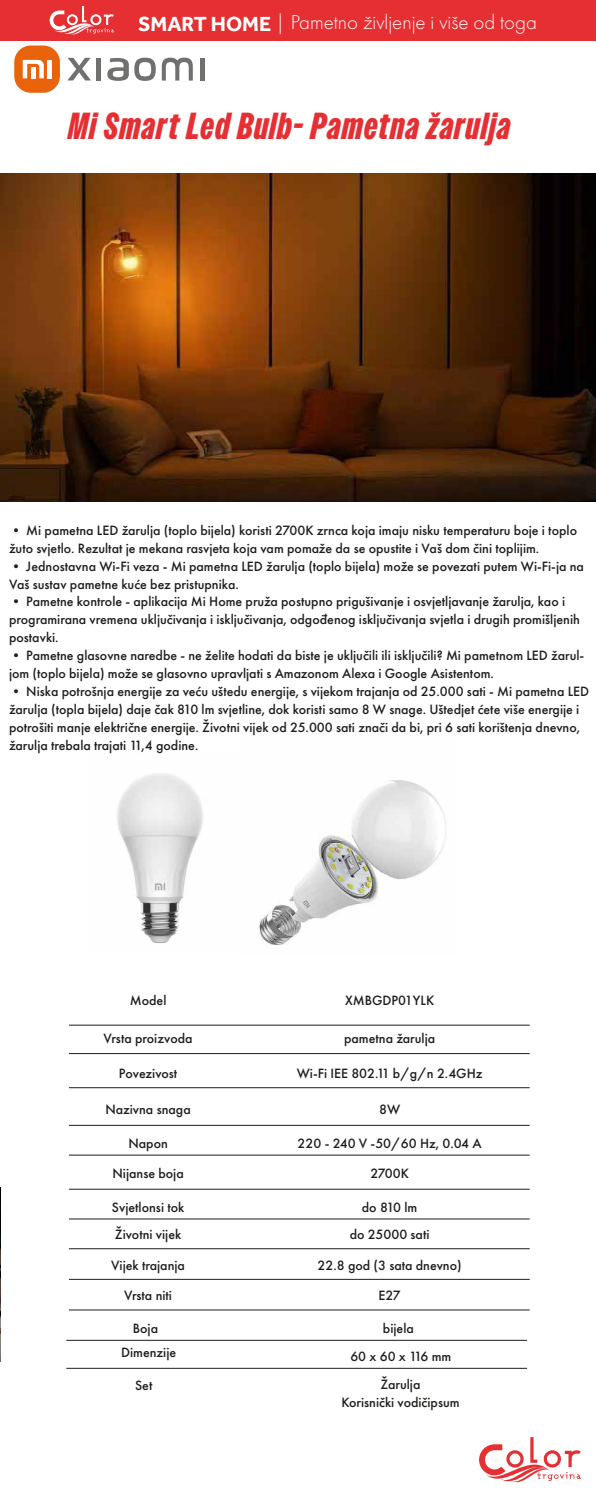
<style>
.page{position:relative;width:596px;height:1492px;background:#fff}
.page>*{position:absolute;margin:0;border:0;box-sizing:border-box;transform-origin:0 0}
.t1{font:italic 900 37.62px "Owners X Narrow";letter-spacing:.035em;color:#e62f32}
.t2{font:300 21px "Futura PT";color:#fff}
.t3{font:500 14px/17.9px "Futura PT";color:#1d1d1b}
.s1{font-family:"Effra";font-weight:700}
</style>
<div class="page">
<img style="left:0;top:1187px;width:1px;height:174px">
<img style="left:0;top:173px;width:596px;height:329px">
<img style="left:117px;top:773px;width:86px;height:171px">
<img style="left:259px;top:780px;width:187px;height:165px">
<hr style="left:69px;top:1025px;width:461px;height:1px;background:#1d1d1b">
<hr style="left:69px;top:1053px;width:461px;height:1px;background:#1d1d1b">
<hr style="left:69px;top:1087px;width:461px;height:1px;background:#1d1d1b">
<hr style="left:69px;top:1125px;width:461px;height:1px;background:#1d1d1b">
<hr style="left:69px;top:1155px;width:461px;height:1px;background:#1d1d1b">
<hr style="left:69px;top:1189px;width:461px;height:1px;background:#1d1d1b">
<hr style="left:69px;top:1218px;width:461px;height:1px;background:#1d1d1b">
<hr style="left:69px;top:1248px;width:461px;height:1px;background:#1d1d1b">
<hr style="left:69px;top:1279px;width:461px;height:1px;background:#1d1d1b">
<hr style="left:69px;top:1309px;width:461px;height:1px;background:#1d1d1b">
<hr style="left:66px;top:1340px;width:461px;height:1px;background:#1d1d1b">
<hr style="left:66px;top:1368px;width:461px;height:1px;background:#1d1d1b">
<div style="left:1px;top:0;width:595px;height:41px;background:#e62f32"></div>
<svg style="left:50px;top:6px;width:64px;height:29px"></svg>
<div style="left:14px;top:46px;width:46px;height:47px;background:#e9630b;border-radius:17px"></div>
<svg style="left:23px;top:60px;width:21px;height:18px"></svg>
<hr style="left:47px;top:60px;width:4px;height:18px;background:#fff">
<hr style="left:31px;top:67px;width:4px;height:11px;background:#fff">
<svg style="left:68px;top:58px;width:23px;height:22px"></svg>
<div style="left:96px;top:58px;width:5px;height:23px;background:#70706f"></div>
<div style="left:200px;top:58px;width:5px;height:23px;background:#70706f"></div>
<svg style="left:162px;top:58px;width:31px;height:23px"></svg>
<svg style="left:107px;top:58px;width:49px;height:23px"></svg>
<svg style="left:479px;top:1437px;width:102px;height:46px"></svg>
<h2 class="t2" style="left:138px;top:10px;width:400px"><span class="s1">SMART HOME</span> | Pametno življenje i više od toga</h2>
<h1 class="t1" style="left:69px;top:105px;width:443px">Mi Smart Led Bulb- Pametna žarulja</h1>
<p class="t3" style="left:9px;top:521px;width:569px">• Mi pametna LED žarulja (toplo bijela) koristi 2700K zrnca koja imaju nisku temperaturu boje i toplo žuto svjetlo. Rezultat je mekana rasvjeta koja vam pomaže da se opustite i Vaš dom čini toplijim.</p>
<p class="t3" style="left:9px;top:557px;width:576px">• Jednostavna Wi-Fi veza - Mi pametna LED žarulja (toplo bijela) može se povezati putem Wi-Fi-ja na<br>Vaš sustav pametne kuće bez pristupnika.</p>
<p class="t3" style="left:9px;top:593px;width:572px">• Pametne kontrole - aplikacija Mi Home pruža postupno prigušivanje i osvjetljavanje žarulja, kao i programirana vremena uključivanja i isključivanja, odgođenog isključivanja svjetla i drugih promišljenih postavki.</p>
<p class="t3" style="left:9px;top:647px;width:577px">• Pametne glasovne naredbe - ne želite hodati da biste je uključili ili isključili? Mi pametnom LED žarul&shy;jom (toplo bijela) može se glasovno upravljati s Amazonom Alexa i Google Asistentom.</p>
<p class="t3" style="left:9px;top:683px;width:582px">• Niska potrošnja energije za veću uštedu energije, s vijekom trajanja od 25.000 sati - Mi pametna LED žarulja (topla bijela) daje čak 810 lm svjetline, dok koristi samo 8 W snage. Uštedjet ćete više energije i potrošiti manje električne energije. Životni vijek od 25.000 sati znači da bi, pri 6 sati korištenja dnevno, žarulja trebala trajati 11,4 godine.</p>
<p class="t3" style="left:130px;top:991px;width:38px">Model</p>
<p class="t3" style="left:345px;top:991px;width:91px">XMBGDP01YLK</p>
<p class="t3" style="left:104px;top:1029px;width:91px">Vrsta proizvoda</p>
<p class="t3" style="left:344px;top:1029px;width:93px">pametna žarulja</p>
<p class="t3" style="left:119px;top:1064px;width:60px">Povezivost</p>
<p class="t3" style="left:297px;top:1064px;width:187px">Wi-Fi IEE 802.11 b/g/n 2.4GHz</p>
<p class="t3" style="left:105px;top:1100px;width:87px">Nazivna snaga</p>
<p class="t3" style="left:379px;top:1100px;width:23px">8W</p>
<p class="t3" style="left:128px;top:1134px;width:41px">Napon</p>
<p class="t3" style="left:298px;top:1134px;width:186px">220 - 240 V -50/60 Hz, 0.04 A</p>
<p class="t3" style="left:112px;top:1164px;width:73px">Nijanse boja</p>
<p class="t3" style="left:370px;top:1164px;width:40px">2700K</p>
<p class="t3" style="left:112px;top:1198px;width:74px">Svjetlonsi tok</p>
<p class="t3" style="left:362px;top:1198px;width:57px">do 810 lm</p>
<p class="t3" style="left:115px;top:1225px;width:68px">Životni vijek</p>
<p class="t3" style="left:350px;top:1225px;width:81px">do 25000 sati</p>
<p class="t3" style="left:111px;top:1256px;width:75px">Vijek trajanja</p>
<p class="t3" style="left:318px;top:1256px;width:146px">22.8 god (3 sata dnevno)</p>
<p class="t3" style="left:124px;top:1286px;width:49px">Vrsta niti</p>
<p class="t3" style="left:378px;top:1286px;width:24px">E27</p>
<p class="t3" style="left:133px;top:1319px;width:27px">Boja</p>
<p class="t3" style="left:383px;top:1319px;width:32px">bijela</p>
<p class="t3" style="left:121px;top:1344px;width:57px">Dimenzije</p>
<p class="t3" style="left:350px;top:1347px;width:102px">60 x 60 x 116 mm</p>
<p class="t3" style="left:135px;top:1376px;width:19px">Set</p>
<p class="t3" style="left:341px;top:1376px;width:120px;text-align:center">Žarulja<br>Korisnički vodičipsum</p>
</div>
